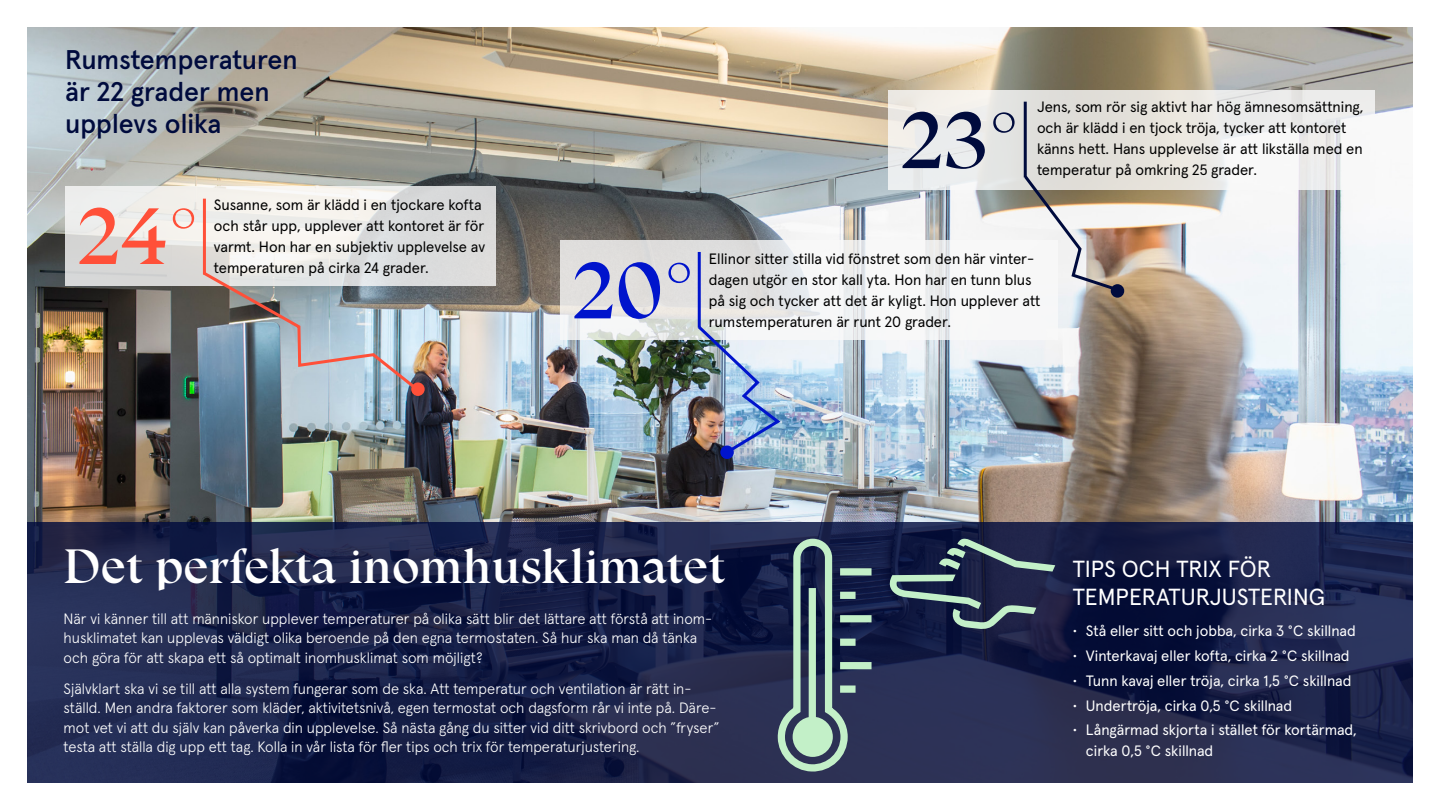
<style>
.page{position:relative;width:1440px;height:810px;background:#fff}
.page>*{position:absolute;margin:0;border:0;box-sizing:border-box;transform-origin:0 0}
.t1{font:79.5px "Vasakronan Serif Rubrik";color:#ff5039}
.t2{font:79.5px "Vasakronan Serif Rubrik";color:#000b3d}
.t3{font:79.5px "Vasakronan Serif Rubrik";color:#0014cc}
.t4{font:48px "Vasakronan Serif Rubrik";color:#fff}
.t5{font:500 27px/32.4px "Apercu Pro";color:#000b3d}
.t6{font:23.25px/27.9px "Apercu Pro";letter-spacing:-.005em;color:#fff}
.t7{font:300 15px/19.5px "Apercu Pro";color:#fff}
.t8{font:15px/21px "Apercu Pro";color:#000}
.t9{font:15px/21px "Apercu Pro";color:#fff}
</style>
<div class="page">
<img style="left:27px;top:27px;width:1386px;height:495px">
<svg style="left:27px;top:522px;width:1386px;height:261px;background:#1c234a"></svg>
<svg style="left:65px;top:186px;width:430px;height:100px;background:#e6e5e3"></svg>
<hr style="left:203px;top:199px;width:3px;height:75px;background:#ff5039">
<svg style="left:888px;top:90px;width:487px;height:99px"></svg>
<hr style="left:1024px;top:102px;width:3px;height:75px;background:#000b3d">
<svg style="left:560px;top:240px;width:497px;height:100px"></svg>
<hr style="left:698px;top:252px;width:3px;height:76px;background:#0014cc">
<svg style="left:775px;top:535px;width:76px;height:241px;background:#445568"></svg>
<div style="left:793px;top:717px;width:40px;height:40px;background:#c3f0c8;border-radius:50%"></div>
<div style="left:809px;top:588px;width:7px;height:134px;background:#c3f0c8"></div>
<div style="left:840px;top:685px;width:16px;height:8px;background:#c3f0c8"></div>
<div style="left:840px;top:662px;width:32px;height:7px;background:#c3f0c8"></div>
<div style="left:840px;top:639px;width:16px;height:7px;background:#c3f0c8"></div>
<div style="left:840px;top:615px;width:32px;height:7px;background:#c3f0c8"></div>
<div style="left:840px;top:592px;width:16px;height:7px;background:#c3f0c8"></div>
<div style="left:840px;top:568px;width:32px;height:7px;background:#c3f0c8"></div>
<svg style="left:886px;top:537px;width:169px;height:93px;background:#333f59"></svg>
<img style="left:200px;top:269px;width:221px;height:124px">
<img style="left:695px;top:323px;width:88px;height:133px">
<svg style="left:1021px;top:173px;width:100px;height:120px"></svg>
<div style="left:411px;top:382px;width:14px;height:14px;background:#ff5039;border-radius:50%"></div>
<div style="left:720px;top:446px;width:14px;height:13px;background:#0014cc;border-radius:50%"></div>
<div style="left:1111px;top:284px;width:13px;height:14px;background:#000b3d;border-radius:50%"></div>
<h3 class="t5" style="left:65px;top:41px;width:234px">Rumstemperaturen är 22 grader men upplevs olika</h3>
<h1 class="t1" style="left:77px;top:190px;width:123px">24°</h1>
<p class="t8" style="left:214px;top:193px;width:273px">Susanne, som är klädd i en tjockare kofta och står upp, upplever att kontoret är för varmt. Hon har en subjektiv upplevelse av temperaturen på cirka 24 grader.</p>
<h1 class="t2" style="left:901px;top:94px;width:121px">23°</h1>
<p class="t8" style="left:1037px;top:95px;width:328px">Jens, som rör sig aktivt har hög ämnesomsättning, och är klädd i en tjock tröja, tycker att kontoret känns hett. Hans upplevelse är att likställa med en temperatur på omkring 25 grader.</p>
<h1 class="t3" style="left:572px;top:244px;width:124px">20°</h1>
<p class="t8" style="left:709px;top:247px;width:333px">Ellinor sitter stilla vid fönstret som den här vinter&shy;dagen utgör en stor kall yta. Hon har en tunn blus på sig och tycker att det är kyligt. Hon upplever att rumstemperaturen är runt 20 grader.</p>
<h2 class="t4" style="left:64px;top:538px;width:663px">Det perfekta inomhusklimatet</h2>
<p class="t7" style="left:64px;top:608px;width:650px">När vi känner till att människor upplever temperaturer på olika sätt blir det lättare att förstå att inom&shy;husklimatet kan upplevas väldigt olika beroende på den egna termostaten. Så hur ska man då tänka och göra för att skapa ett så optimalt inomhusklimat som möjligt?</p>
<p class="t7" style="left:64px;top:677px;width:657px">Självklart ska vi se till att alla system fungerar som de ska. Att temperatur och ventilation är rätt in&shy;ställd. Men andra faktorer som kläder, aktivitetsnivå, egen termostat och dagsform rår vi inte på. Däre&shy;mot vet vi att du själv kan påverka din upplevelse. Så nästa gång du sitter vid ditt skrivbord och ”fryser” testa att ställa dig upp ett tag. Kolla in vår lista för fler tips och trix för temperaturjustering.</p>
<h3 class="t6" style="left:1072px;top:553px;width:254px">TIPS OCH TRIX FÖR<br>TEMPERATURJUSTERING</h3>
<p class="t9" style="left:1072px;top:620px;width:285px">• Stå eller sitt och jobba, cirka 3 °C skillnad</p>
<p class="t9" style="left:1072px;top:644px;width:279px">• Vinterkavaj eller kofta, cirka 2 °C skillnad</p>
<p class="t9" style="left:1072px;top:669px;width:281px">• Tunn kavaj eller tröja, cirka 1,5 °C skillnad</p>
<p class="t9" style="left:1072px;top:694px;width:221px">• Undertröja, cirka 0,5 °C skillnad</p>
<p class="t9" style="left:1086px;top:719px;width:272px;text-indent:-14px">• Långärmad skjorta i stället för kortärmad, cirka 0,5 °C skillnad</p>
</div>
